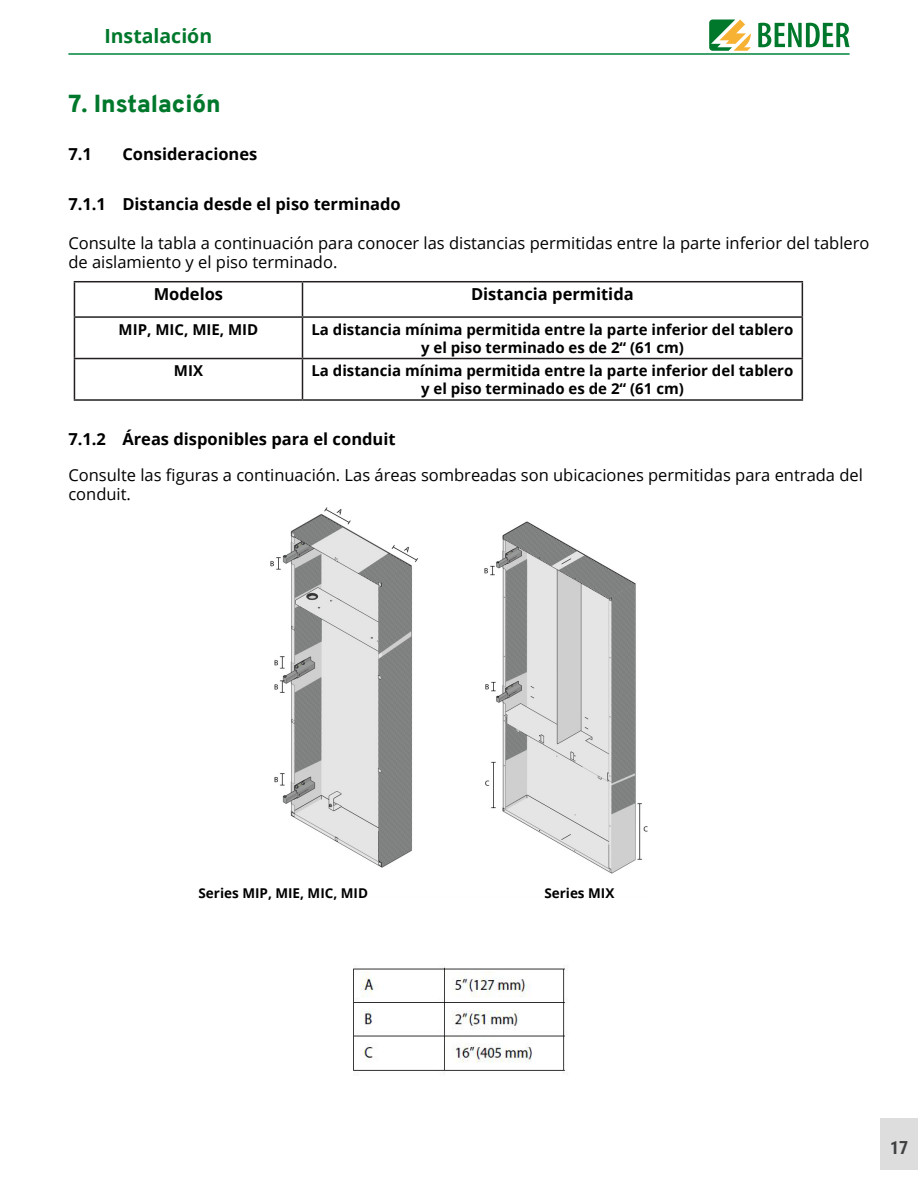
<style>
.page{position:relative;width:918px;height:1188px;background:#fff}
.page>*{position:absolute;margin:0;border:0;box-sizing:border-box;transform-origin:0 0}
.Headers{font:900 24px "Overpass";color:#00782c}
.Green_Headings{font:700 19.5px "Open Sans";color:#00782c}
.t1{font:700 18px "Roboto Condensed";color:#3e4042}
.Paragraph_Style_1{font:16.5px/19.5px "Open Sans";color:#000}
.Sub-headers{font:700 16.5px "Open Sans";color:#000}
.Green_Headings-2{font:700 16.5px "Open Sans";color:#000}
.Green_Headings-3{font:700 15px/18px "Open Sans";color:#000;text-align:center}
.Green_Headings-4{font:700 13.5px "Open Sans";color:#000}
</style>
<div class="page">
<hr style="left:68px;top:53px;width:782px;height:2px;background:#00843d">
<svg style="left:758px;top:23px;width:92px;height:24px"></svg>
<svg style="left:709px;top:20px;width:42px;height:31px"></svg>
<div style="left:880px;top:1119px;width:38px;height:51px;background:#ddddde"></div>
<img style="left:271px;top:507px;width:376px;height:367px">
<img style="left:353px;top:966px;width:215px;height:109px">
<hr style="left:74px;top:281px;width:228px;height:1px;background:#231f20">
<hr style="left:74px;top:282px;width:1px;height:34px;background:#231f20">
<hr style="left:302px;top:281px;width:501px;height:1px;background:#231f20">
<hr style="left:302px;top:282px;width:1px;height:34px;background:#231f20">
<hr style="left:802px;top:282px;width:1px;height:34px;background:#231f20">
<hr style="left:74px;top:316px;width:228px;height:2px;background:#231f20">
<hr style="left:74px;top:318px;width:1px;height:40px;background:#231f20">
<hr style="left:302px;top:316px;width:501px;height:2px;background:#231f20">
<hr style="left:302px;top:318px;width:1px;height:40px;background:#231f20">
<hr style="left:802px;top:318px;width:1px;height:40px;background:#231f20">
<hr style="left:74px;top:358px;width:228px;height:1px;background:#231f20">
<hr style="left:74px;top:359px;width:1px;height:40px;background:#231f20">
<hr style="left:302px;top:358px;width:501px;height:1px;background:#231f20">
<hr style="left:302px;top:359px;width:1px;height:40px;background:#231f20">
<hr style="left:802px;top:359px;width:1px;height:40px;background:#231f20">
<hr style="left:74px;top:399px;width:228px;height:2px;background:#231f20">
<hr style="left:302px;top:399px;width:501px;height:2px;background:#231f20">
<p class="Green_Headings" style="left:104px;top:22px;width:109px">Instalación</p>
<p class="Headers" style="left:68px;top:86px;width:154px">7. Instalación</p>
<p class="Sub-headers" style="left:68px;top:143px;width:25px">7.1</p>
<p class="Sub-headers" style="left:122px;top:143px;width:136px">Consideraciones</p>
<p class="Sub-headers" style="left:68px;top:192px;width:334px">7.1.1 Distancia desde el piso terminado</p>
<p class="Paragraph_Style_1" style="left:68px;top:233px;width:803px">Consulte la tabla a continuación para conocer las distancias permitidas entre la parte inferior del tablero de aislamiento y el piso terminado.</p>
<p class="Green_Headings-2" style="left:154px;top:283px;width:71px">Modelos</p>
<p class="Green_Headings-2" style="left:471px;top:283px;width:164px">Distancia permitida</p>
<p class="Green_Headings-3" style="left:119px;top:320px;width:141px">MIP, MIC, MIE, MID</p>
<p class="Green_Headings-3" style="left:311px;top:320px;width:483px">La distancia mínima permitida entre la parte inferior del tablero y el piso terminado es de 2“ (61 cm)</p>
<p class="Green_Headings-3" style="left:174px;top:361px;width:31px">MIX</p>
<p class="Green_Headings-3" style="left:311px;top:361px;width:483px">La distancia mínima permitida entre la parte inferior del tablero y el piso terminado es de 2“ (61 cm)</p>
<p class="Sub-headers" style="left:68px;top:427px;width:329px">7.1.2 Áreas disponibles para el conduit</p>
<p class="Paragraph_Style_1" style="left:68px;top:464px;width:796px">Consulte las figuras a continuación. Las áreas sombreadas son ubicaciones permitidas para entrada del conduit.</p>
<p class="Green_Headings-4" style="left:199px;top:884px;width:171px">Series MIP, MIE, MIC, MID</p>
<p class="Green_Headings-4" style="left:544px;top:884px;width:72px">Series MIX</p>
<p class="t1" style="left:890px;top:1135px;width:20px">17</p>
</div>
